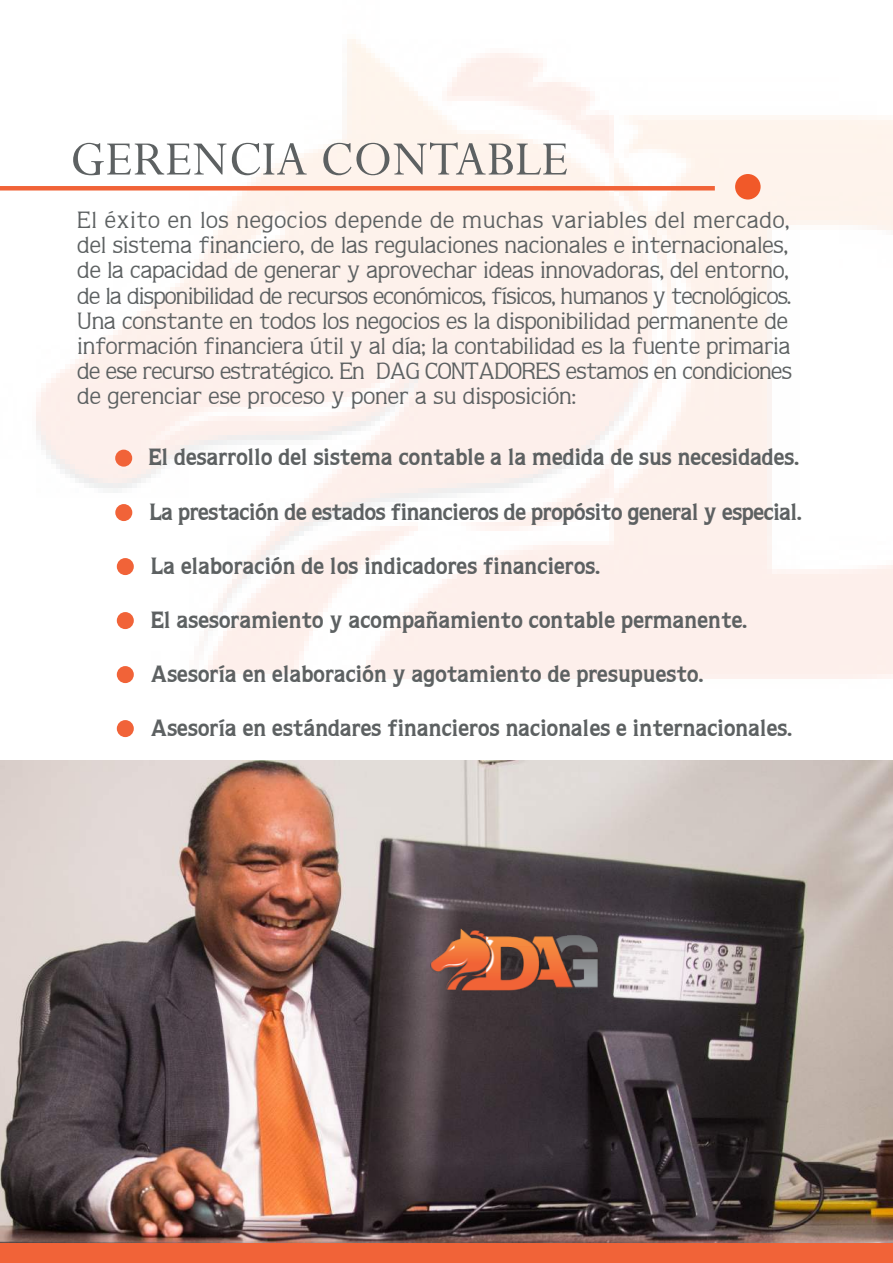
<style>
.page{position:relative;width:893px;height:1263px;background:#fff}
.page>*{position:absolute;margin:0;border:0;box-sizing:border-box;transform-origin:0 0}
.t1{font:54px "Perpetua";color:#5d6162}
.t2{font:21px/25.2px "Quorum";letter-spacing:-.01em;color:#5d6162}
.t3{font:700 21px "Quorum";letter-spacing:-.015em;color:#5d6162}
.t4{font:700 21px "Quorum";letter-spacing:-.035em;color:#5d6162}
</style>
<div class="page">
<img style="left:0;top:39px;width:893px;height:722px">
<img style="left:0;top:717px;width:487px;height:44px">
<div style="left:735px;top:174px;width:26px;height:26px;background:#f15929;border-radius:50%"></div>
<hr style="left:0;top:186px;width:715px;height:4px;background:#f16338">
<div style="left:115px;top:450px;width:17px;height:17px;background:#f16338;border-radius:50%"></div>
<div style="left:115px;top:504px;width:17px;height:17px;background:#f16338;border-radius:50%"></div>
<div style="left:117px;top:558px;width:17px;height:17px;background:#f16338;border-radius:50%"></div>
<div style="left:117px;top:612px;width:17px;height:17px;background:#f16338;border-radius:50%"></div>
<div style="left:117px;top:666px;width:17px;height:17px;background:#f16338;border-radius:50%"></div>
<div style="left:117px;top:720px;width:17px;height:17px;background:#f16338;border-radius:50%"></div>
<img style="left:0;top:761px;width:893px;height:483px">
<div style="left:0;top:1244px;width:893px;height:19px;background:#f16338"></div>
<img style="left:428px;top:878px;width:174px;height:174px">
<h1 class="t1" style="left:70px;top:125px;width:500px">GERENCIA CONTABLE</h1>
<p class="t2" style="left:77px;top:208px;width:716px">El éxito en los negocios depende de muchas variables del mercado, del sistema financiero, de las regulaciones nacionales e internacionales, de la capacidad de generar y aprovechar ideas innovadoras, del entorno, de la disponibilidad de recursos económicos, físicos, humanos y tecnológicos.<br>Una constante en todos los negocios es la disponibilidad permanente de información financiera útil y al día; la contabilidad es la fuente primaria de ese recurso estratégico. En DAG CONTADORES estamos en condiciones de gerenciar ese proceso y poner a su disposición:</p>
<p class="t3" style="left:148px;top:443px;width:652px">El desarrollo del sistema contable a la medida de sus necesidades.</p>
<p class="t4" style="left:149px;top:498px;width:654px">La prestación de estados financieros de propósito general y especial.</p>
<p class="t3" style="left:151px;top:552px;width:451px">La elaboración de los indicadores financieros.</p>
<p class="t3" style="left:151px;top:606px;width:598px">El asesoramiento y acompañamiento contable permanente.</p>
<p class="t3" style="left:151px;top:660px;width:554px">Asesoría en elaboración y agotamiento de presupuesto.</p>
<p class="t3" style="left:151px;top:714px;width:643px">Asesoría en estándares financieros nacionales e internacionales.</p>
</div>
